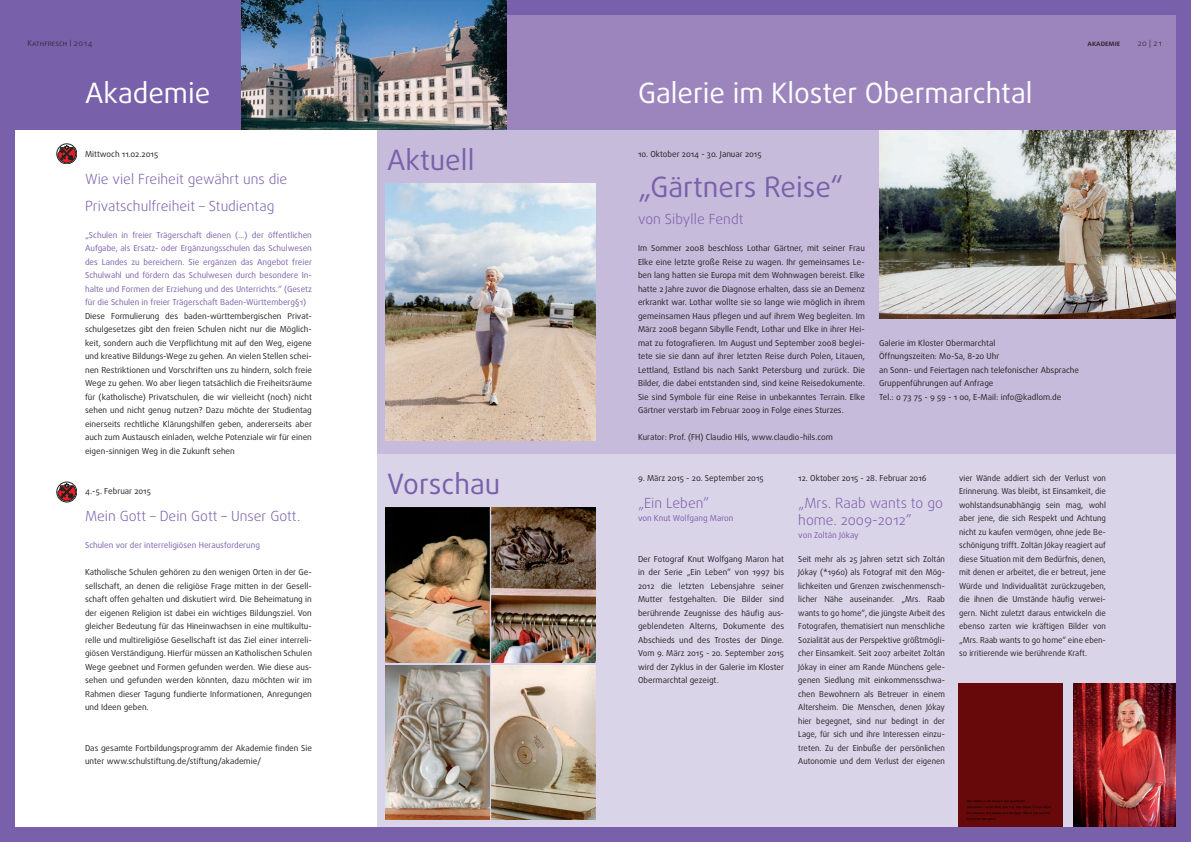
<style>
.page{position:relative;width:1191px;height:842px;background:#fff}
.page>*{position:absolute;margin:0;border:0;box-sizing:border-box;transform-origin:0 0}
.t1{font:28px "Daxline";color:#fff}
.t2{font:28px "Daxline";color:#7960aa}
.t3{font:300 14px/27px "Daxline";color:#7960aa}
.t4{font:8.2px/13.5px "Daxline";color:#231f20;text-align:justify}
.t5{font:8.2px/13.5px "Daxline";color:#231f20;text-align:justify;scale:.96 1}
.t6{font:8.2px/13.5px "Daxline";color:#7960aa;text-align:justify}
.t7{font:300 8px "Daxline SC";letter-spacing:.01em;color:#231f20}
.t8{font:500 8px "Daxline SC";color:#231f20}
.s1{font-family:"Daxline";font-size:6.8px}
</style>
<div class="page">
<div style="left:377px;top:446px;width:814px;height:396px;background:#dad4e9"></div>
<div style="left:377px;top:0;width:814px;height:454px;background:#c7bbdb"></div>
<img style="left:879px;top:130px;width:297px;height:189px">
<div style="left:0;top:0;width:334px;height:130px;background:#7960aa"></div>
<div style="left:334px;top:0;width:857px;height:130px;background:#9c85bd"></div>
<img style="left:386px;top:184px;width:209px;height:256px">
<div style="left:958px;top:683px;width:104px;height:145px;background:#67080a"></div>
<img style="left:1073px;top:683px;width:103px;height:145px">
<img style="left:386px;top:508px;width:103px;height:154px">
<img style="left:492px;top:508px;width:103px;height:154px">
<img style="left:386px;top:665px;width:103px;height:155px">
<img style="left:492px;top:665px;width:103px;height:155px">
<div style="left:1176px;top:0;width:15px;height:842px;background:#7960aa"></div>
<div style="left:0;top:828px;width:1191px;height:14px;background:#7960aa"></div>
<div style="left:0;top:0;width:14px;height:842px;background:#7960aa"></div>
<div style="left:0;top:0;width:1191px;height:14px;background:#7960aa"></div>
<img style="left:241px;top:0;width:265px;height:130px">
<div style="left:57px;top:144px;width:20px;height:20px;border:1px solid #231f20;border-radius:50%"></div>
<svg style="left:58px;top:145px;width:18px;height:18px"></svg>
<div style="left:57px;top:482px;width:20px;height:20px;border:1px solid #231f20;border-radius:50%"></div>
<svg style="left:58px;top:483px;width:18px;height:18px"></svg>
<p class="t7" style="left:28px;top:38px;width:66px">Kathfresch <span class="s1">|</span> 2014</p>
<p class="t8" style="left:1087px;top:38px;width:34px">akademie</p>
<p class="t7" style="left:1137px;top:38px;width:27px">20 | 21</p>
<h1 class="t1" style="left:85px;top:76px;width:127px">Akademie</h1>
<h1 class="t1" style="left:638px;top:76px;width:396px">Galerie im Kloster Obermarchtal</h1>
<p class="t4" style="left:85px;top:147px;width:75px">Mittwoch 11.02.2015</p>
<h2 class="t3" style="left:85px;top:165px;width:204px">Wie viel Freiheit gewährt uns die<br>Privatschulfreiheit – Studientag</h2>
<p class="t6" style="left:85px;top:228px;width:228px">„Schulen in freier Trägerschaft dienen (…) der öffentlichen Aufgabe, als Ersatz- oder Ergänzungsschulen das Schulwesen des Landes zu bereichern. Sie ergänzen das Angebot freier Schulwahl und fördern das Schulwesen durch besondere In&shy;halte und Formen der Erziehung und des Unterrichts.“ (Gesetz für die Schulen in freier Trägerschaft Baden-Württemberg§1)</p>
<p class="t4" style="left:85px;top:309px;width:228px">Diese Formulierung des baden-württembergischen Privat&shy;schulgesetzes gibt den freien Schulen nicht nur die Möglich&shy;keit, sondern auch die Verpflichtung mit auf den Weg, eigene und kreative Bildungs-Wege zu gehen. An vielen Stellen schei&shy;nen Restriktionen und Vorschriften uns zu hindern, solch freie Wege zu gehen. Wo aber liegen tatsächlich die Freiheitsräume für (katholische) Privatschulen, die wir vielleicht (noch) nicht sehen und nicht genug nutzen? Dazu möchte der Studientag einerseits rechtliche Klärungshilfen geben, andererseits aber auch zum Austausch einladen, welche Potenziale wir für einen eigen-sinnigen Weg in die Zukunft sehen</p>
<p class="t4" style="left:85px;top:485px;width:67px">4.-5. Februar 2015</p>
<h2 class="t3" style="left:85px;top:503px;width:217px">Mein Gott – Dein Gott – Unser Gott.</h2>
<p class="t6" style="left:85px;top:539px;width:176px">Schulen vor der interreligiösen Herausforderung</p>
<p class="t4" style="left:85px;top:566px;width:228px">Katholische Schulen gehören zu den wenigen Orten in der Ge&shy;sellschaft, an denen die religiöse Frage mitten in der Gesell&shy;schaft offen gehalten und diskutiert wird. Die Beheimatung in der eigenen Religion ist dabei ein wichtiges Bildungsziel. Von gleicher Bedeutung für das Hineinwachsen in eine multikultu&shy;relle und multireligiöse Gesellschaft ist das Ziel einer interreli&shy;giösen Verständigung. Hierfür müssen an Katholischen Schulen Wege geebnet und Formen gefunden werden. Wie diese aus&shy;sehen und gefunden werden könnten, dazu möchten wir im Rahmen dieser Tagung fundierte Informationen, Anregungen und Ideen geben.</p>
<p class="t4" style="left:85px;top:741px;width:228px">Das gesamte Fortbildungsprogramm der Akademie finden Sie unter www.schulstiftung.de/stiftung/akademie/</p>
<h1 class="t2" style="left:387px;top:143px;width:89px">Aktuell</h1>
<p class="t4" style="left:638px;top:147px;width:125px">10. Oktober 2014 - 30. Januar 2015</p>
<h1 class="t2" style="left:638px;top:170px;width:207px">„Gärtners Reise“</h1>
<h2 class="t3" style="left:638px;top:206px;width:107px">von Sibylle Fendt</h2>
<p class="t4" style="left:638px;top:242px;width:228px">Im Sommer 2008 beschloss Lothar Gärtner, mit seiner Frau Elke eine letzte große Reise zu wagen. Ihr gemeinsames Le&shy;ben lang hatten sie Europa mit dem Wohnwagen bereist. Elke hatte 2 Jahre zuvor die Diagnose erhalten, dass sie an Demenz erkrankt war. Lothar wollte sie so lange wie möglich in ihrem gemeinsamen Haus pflegen und auf ihrem Weg begleiten. Im März 2008 begann Sibylle Fendt, Lothar und Elke in ihrer Hei&shy;mat zu fotografieren. Im August und September 2008 beglei&shy;tete sie sie dann auf ihrer letzten Reise durch Polen, Litauen, Lettland, Estland bis nach Sankt Petersburg und zurück. Die Bilder, die dabei entstanden sind, sind keine Reisedokumente.<br>Sie sind Symbole für eine Reise in unbekanntes Terrain. Elke Gärtner verstarb im Februar 2009 in Folge eines Sturzes.</p>
<p class="t4" style="left:638px;top:431px;width:196px">Kurator: Prof. (FH) Claudio Hils, www.claudio-hils.com</p>
<p class="t4" style="left:798px;top:471px;width:130px">12. Oktober 2015 - 28. Februar 2016</p>
<h2 class="t3" style="left:798px;top:494px;width:146px;line-height:16.8px">„Mrs. Raab wants to go home. 2009-2012”</h2>
<p class="t6" style="left:798px;top:528px;width:62px">von Zoltán Jókay</p>
<p class="t5" style="left:798px;top:552px;width:154px">Seit mehr als 25 Jahren setzt sich Zoltán Jókay (*1960) als Fotograf mit den Mög&shy;lichkeiten und Grenzen zwischenmensch&shy;licher Nähe auseinander. „Mrs. Raab wants to go home“, die jüngste Arbeit des Fotografen, thematisiert nun menschliche Sozialität aus der Perspektive größtmögli&shy;cher Einsamkeit. Seit 2007 arbeitet Zoltán Jókay in einer am Rande Münchens gele&shy;genen Siedlung mit einkommensschwa&shy;chen Bewohnern als Betreuer in einem Altersheim. Die Menschen, denen Jókay hier begegnet, sind nur bedingt in der Lage, für sich und ihre Interessen einzu&shy;treten. Zu der Einbuße der persönlichen Autonomie und dem Verlust der eigenen</p>
<p class="t4" style="left:879px;top:336px;width:202px;text-align:left">Galerie im Kloster Obermarchtal<br>Öffnungszeiten: Mo-Sa, 8-20 Uhr<br>an Sonn- und Feiertagen nach telefonischer Absprache Gruppenführungen auf Anfrage<br>Tel.: 0 73 75 - 9 59 - 1 00, E-Mail: info@kadlom.de</p>
<h1 class="t2" style="left:387px;top:467px;width:115px">Vorschau</h1>
<p class="t4" style="left:638px;top:471px;width:127px">9. März 2015 - 20. September 2015</p>
<h2 class="t3" style="left:638px;top:489px;width:73px">„Ein Leben“</h2>
<p class="t6" style="left:638px;top:512px;width:97px">von Knut Wolfgang Maron</p>
<p class="t4" style="left:638px;top:552px;width:148px">Der Fotograf Knut Wolfgang Maron hat in der Serie „Ein Leben“ von 1997 bis 2012 die letzten Lebensjahre seiner Mutter festgehalten. Die Bilder sind berührende Zeugnisse des häufig aus&shy;geblendeten Alterns, Dokumente des Abschieds und des Trostes der Dinge.<br>Vom 9. März 2015 - 20. September 2015 wird der Zyklus in der Galerie im Kloster Obermarchtal gezeigt.</p>
<p class="t5" style="left:959px;top:471px;width:154px">vier Wände addiert sich der Verlust von Erinnerung. Was bleibt, ist Einsamkeit, die wohlstandsunabhängig sein mag, wohl aber jene, die sich Respekt und Achtung nicht zu kaufen vermögen, ohne jede Be&shy;schönigung trifft. Zoltán Jókay reagiert auf diese Situation mit dem Bedürfnis, denen, mit denen er arbeitet, die er betreut, jene Würde und Individualität zurückzugeben, die ihnen die Umstände häufig verwei&shy;gern. Nicht zuletzt daraus entwickeln die ebenso zarten wie kräftigen Bilder von „Mrs. Raab wants to go home“ eine eben&shy;so irritierende wie berührende Kraft.</p>
</div>
